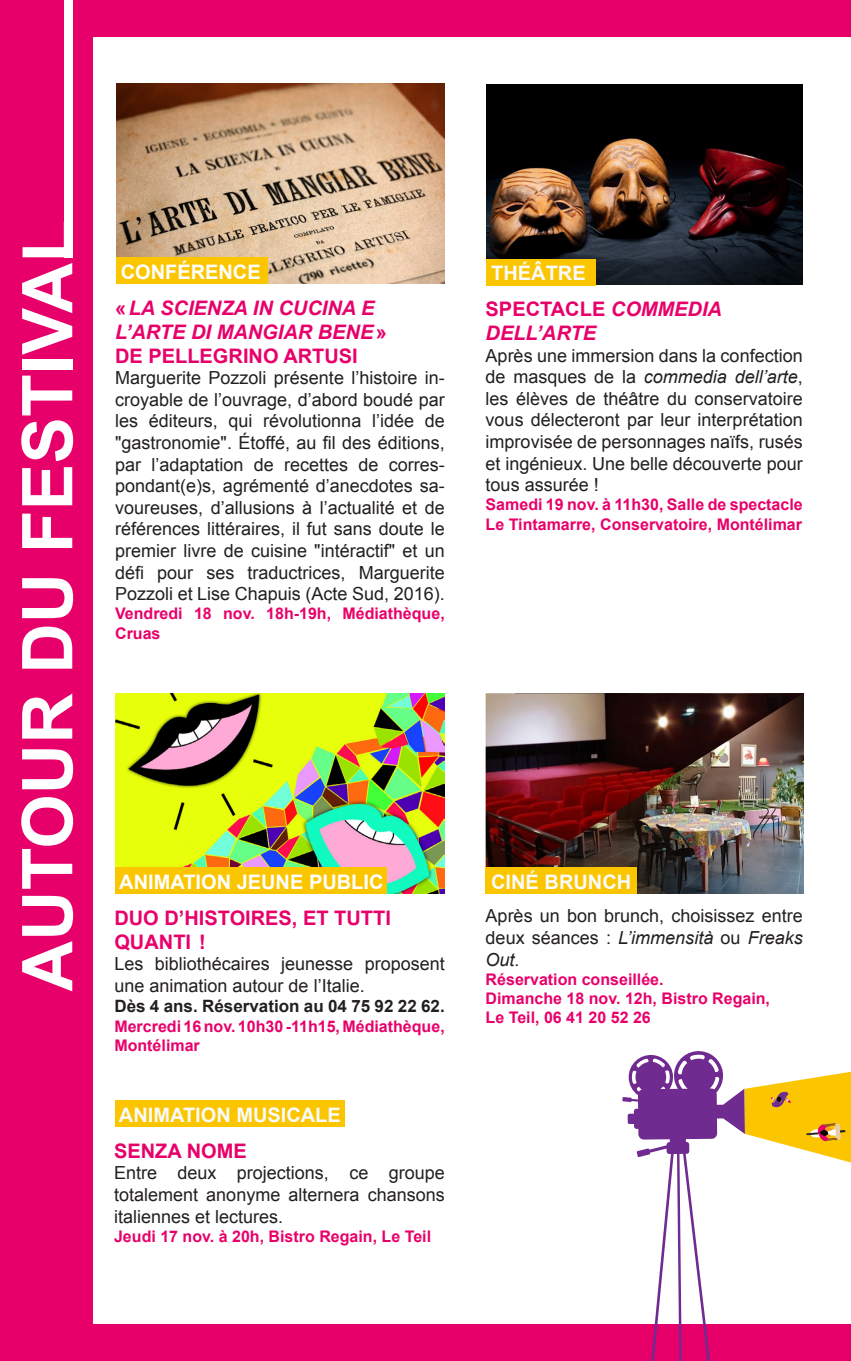
<style>
.page{position:relative;width:851px;height:1361px;background:#fff}
.page>*{position:absolute;margin:0;border:0;box-sizing:border-box;transform-origin:0 0}
.t1{font:700 70px "Arial";color:#fff}
.t2{font:italic 700 20px/24px "Arial";color:#e8006a}
.t3{font:700 20px/24px "Arial";color:#e8006a}
.t4{font:700 20px "Arial";color:#f9fafa}
.t5{font:700 20px "Arial";color:#fff}
.t6{font:18px/21.6px "Arial";color:#231f20;text-align:justify}
.t7{font:700 17px "Arial";color:#231f20}
.t8{font:700 16px/19.2px "Arial";color:#e8006a}
.s1{font-style:normal}
.s2{font-style:italic}
</style>
<div class="page">
<img style="left:485px;top:693px;width:318px;height:200px">
<div style="left:0;top:0;width:850px;height:37px;background:#e8006a"></div>
<div style="left:0;top:1324px;width:850px;height:37px;background:#e8006a"></div>
<div style="left:0;top:0;width:92px;height:1361px;background:#e8006a"></div>
<div style="left:64px;top:0;width:8px;height:257px;background:#fff"></div>
<img style="left:116px;top:84px;width:328px;height:200px">
<div style="left:117px;top:258px;width:151px;height:26px;background:#fbc500"></div>
<img style="left:486px;top:84px;width:316px;height:201px">
<div style="left:486px;top:259px;width:109px;height:26px;background:#fbc500"></div>
<svg style="left:622px;top:1051px;width:228px;height:310px"></svg>
<div style="left:115px;top:1101px;width:229px;height:26px;background:#fbc500"></div>
<img style="left:115px;top:693px;width:329px;height:200px">
<div style="left:115px;top:868px;width:272px;height:26px;background:#fbc500"></div>
<div style="left:485px;top:868px;width:152px;height:26px;background:#fbc500"></div>
<p class="t1" style="left:2px;top:991px;width:773px;rotate:-90deg">AUTOUR DU FESTIVAL</p>
<p class="t5" style="left:121px;top:258px;width:141px">CONFÉRENCE</p>
<p class="t2" style="left:115px;top:296px;width:273px"><span class="s1">«</span>LA SCIENZA IN CUCINA E<br>L’ARTE DI MANGIAR BENE<span class="s1">»</span></p>
<p class="t3" style="left:115px;top:344px;width:244px">DE PELLEGRINO ARTUSI</p>
<p class="t6" style="left:115px;top:367px;width:331px">Marguerite Pozzoli présente l’histoire in&shy;croyable de l’ouvrage, d’abord boudé par les éditeurs, qui révolutionna l’idée de "gastronomie". Étoffé, au fil des éditions, par l’adaptation de recettes de corres&shy;pondant(e)s, agrémenté d’anecdotes sa&shy;voureuses, d’allusions à l’actualité et de références littéraires, il fut sans doute le premier livre de cuisine "intéractif" et un défi pour ses traductrices, Marguerite Pozzoli et Lise Chapuis (Acte Sud, 2016).</p>
<p class="t8" style="left:115px;top:605px;width:331px">Vendredi 18 nov. 18h-19h, Médiathèque,<br>Cruas</p>
<p class="t4" style="left:491px;top:260px;width:96px">THÉÂTRE</p>
<p class="t2" style="left:485px;top:298px;width:238px"><span class="s1">SPECTACLE</span> COMMEDIA<br>DELL’ARTE</p>
<p class="t6" style="left:485px;top:345px;width:318px">Après une immersion dans la confection de masques de la <span class="s2">commedia dell’arte</span>, les élèves de théâtre du conservatoire vous délecteront par leur interprétation improvisée de personnages naïfs, rusés et ingénieux. Une belle découverte pour tous assurée !</p>
<p class="t8" style="left:485px;top:496px;width:318px">Samedi 19 nov. à 11h30, Salle de spectacle<br>Le Tintamarre, Conservatoire, Montélimar</p>
<p class="t5" style="left:119px;top:868px;width:266px">ANIMATION JEUNE PUBLIC</p>
<p class="t3" style="left:114px;top:906px;width:278px">DUO D’HISTOIRES, ET TUTTI<br>QUANTI !</p>
<p class="t6" style="left:114px;top:953px;width:332px">Les bibliothécaires jeunesse proposent une animation autour de l’Italie.</p>
<p class="t7" style="left:114px;top:995px;width:332px">Dès 4 ans. Réservation au 04 75 92 22 62.</p>
<p class="t8" style="left:114px;top:1017px;width:332px">Mercredi 16 nov. 10h30 -11h15, Médiathèque,<br>Montélimar</p>
<p class="t4" style="left:119px;top:1101px;width:223px">ANIMATION MUSICALE</p>
<p class="t3" style="left:114px;top:1139px;width:134px">SENZA NOME</p>
<p class="t6" style="left:114px;top:1162px;width:332px">Entre deux projections, ce groupe totalement anonyme alternera chansons italiennes et lectures.</p>
<p class="t8" style="left:114px;top:1227px;width:318px">Jeudi 17 nov. à 20h, Bistro Regain, Le Teil</p>
<p class="t4" style="left:491px;top:868px;width:141px">CINÉ BRUNCH</p>
<p class="t6" style="left:485px;top:905px;width:318px">Après un bon brunch, choisissez entre deux séances : <span class="s2">L’immensità</span> ou <span class="s2">Freaks Out.</span></p>
<p class="t8" style="left:485px;top:970px;width:179px">Réservation conseillée.</p>
<p class="t8" style="left:485px;top:989px;width:286px">Dimanche 18 nov. 12h, Bistro Regain,</p>
<p class="t8" style="left:485px;top:1008px;width:167px">Le Teil, 06 41 20 52 26</p>
</div>
